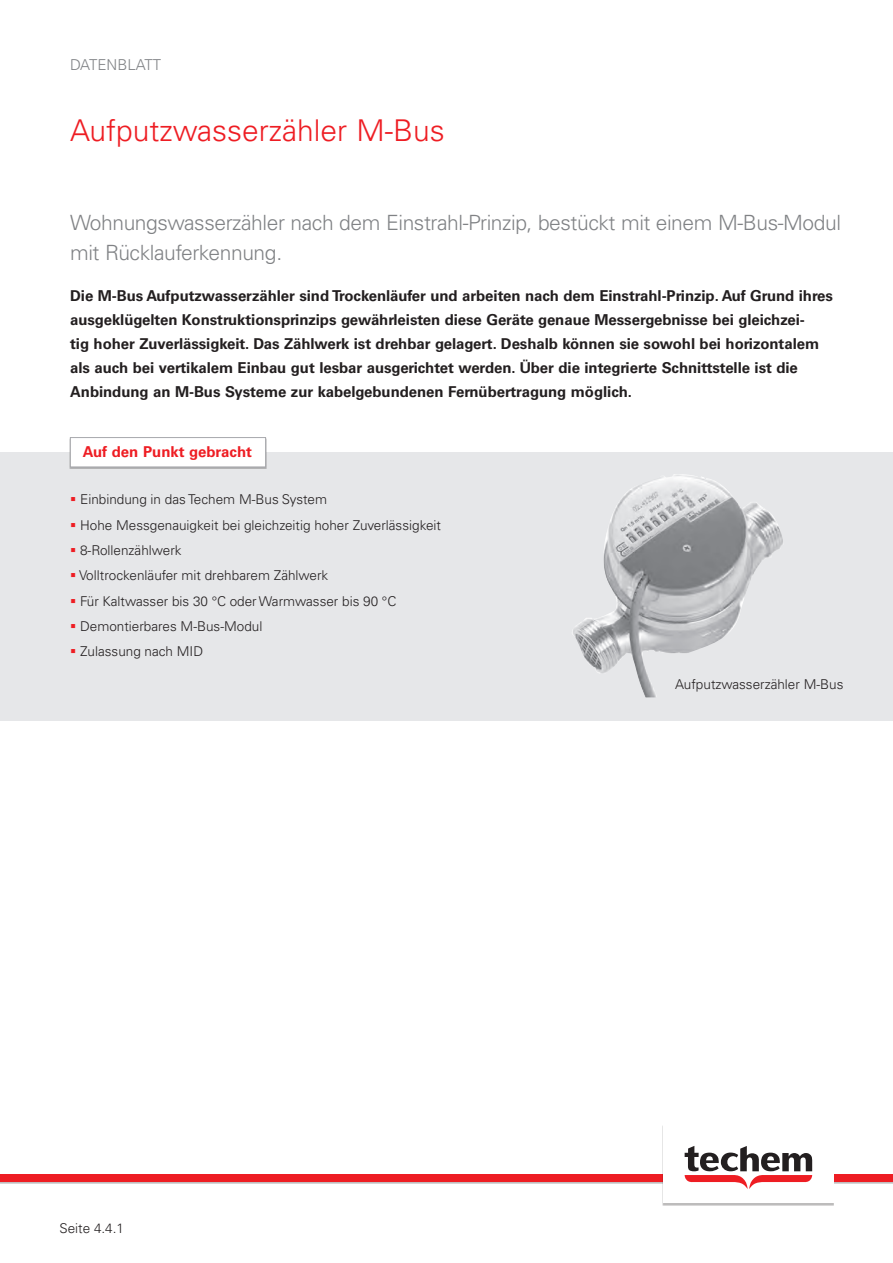
<style>
.page{position:relative;width:893px;height:1263px;background:#fff}
.page>*{position:absolute;margin:0;border:0;box-sizing:border-box;transform-origin:0 0}
.t1{font:300 30px "Univers LT Pro 45";color:#ee1d23}
.t2{font:300 21px/30px "Univers LT Pro 45";letter-spacing:-.02em;color:#808285}
.t3{font:700 15px/24px "Univers LT Pro 65";letter-spacing:-.005em;color:#231f20}
.t4{font:700 15px "Univers LT Pro 65";color:#ee1d23}
.t5{font:300 15px "Univers LT Pro 45";color:#808285}
.t6{font:300 13.5px "Univers LT Pro 45";color:#231f20}
.s1{color:#ee1d23}
</style>
<div class="page">
<div style="left:0;top:1175px;width:893px;height:9px;background:#bfbdbe"></div>
<div style="left:0;top:1175px;width:893px;height:7px;background:#ee1d23"></div>
<div style="left:662px;top:1125px;width:172px;height:80px;background:#bdbcbc"></div>
<div style="left:663px;top:1124px;width:170px;height:79px;background:#fff"></div>
<svg style="left:685px;top:1146px;width:127px;height:43px"></svg>
<div style="left:0;top:452px;width:893px;height:269px;background:#e6e7e9"></div>
<img style="left:573px;top:474px;width:210px;height:223px">
<div style="left:69px;top:438px;width:197px;height:31px;background:#a9aaad"></div>
<div style="left:70px;top:437px;width:196px;height:30px;background:#fff;border:1px solid #a8a9ad"></div>
<p class="t5" style="left:70px;top:56px;width:93px">DATENBLATT</p>
<p class="t1" style="left:70px;top:112px;width:376px">Aufputzwasserzähler M-Bus</p>
<p class="t2" style="left:70px;top:207px;width:772px">Wohnungswasserzähler nach dem Einstrahl-Prinzip, bestückt mit einem M-Bus-Modul mit Rücklauferkennung.</p>
<p class="t3" style="left:70px;top:284px;width:764px">Die M-Bus Aufputzwasserzähler sind Trockenläufer und arbeiten nach dem Einstrahl-Prinzip. Auf Grund ihres ausgeklügelten Konstruktionsprinzips gewährleisten diese Geräte genaue Messergebnisse bei gleichzei-<br>tig hoher Zuverlässigkeit. Das Zählwerk ist drehbar gelagert. Deshalb können sie sowohl bei horizontalem als auch bei vertikalem Einbau gut lesbar ausgerichtet werden. Über die integrierte Schnittstelle ist die Anbindung an M-Bus Systeme zur kabelgebundenen Fernübertragung möglich.</p>
<p class="t4" style="left:83px;top:443px;width:171px">Auf den Punkt gebracht</p>
<p class="t6" style="left:70px;top:491px;width:258px"><span class="s1">▪</span> Einbindung in das Techem M-Bus System</p>
<p class="t6" style="left:70px;top:517px;width:372px"><span class="s1">▪</span> Hohe Messgenauigkeit bei gleichzeitig hoher Zuverlässigkeit</p>
<p class="t6" style="left:70px;top:542px;width:113px"><span class="s1">▪</span> 8-Rollenzählwerk</p>
<p class="t6" style="left:70px;top:567px;width:260px"><span class="s1">▪</span> Volltrockenläufer mit drehbarem Zählwerk</p>
<p class="t6" style="left:70px;top:592px;width:328px"><span class="s1">▪</span> Für Kaltwasser bis 30 °C oder Warmwasser bis 90 °C</p>
<p class="t6" style="left:70px;top:618px;width:194px"><span class="s1">▪</span> Demontierbares M-Bus-Modul</p>
<p class="t6" style="left:70px;top:643px;width:134px"><span class="s1">▪</span> Zulassung nach MID</p>
<p class="t6" style="left:60px;top:1220px;width:66px">Seite 4.4.1</p>
<p class="t6" style="left:675px;top:676px;width:170px">Aufputzwasserzähler M-Bus</p>
</div>
